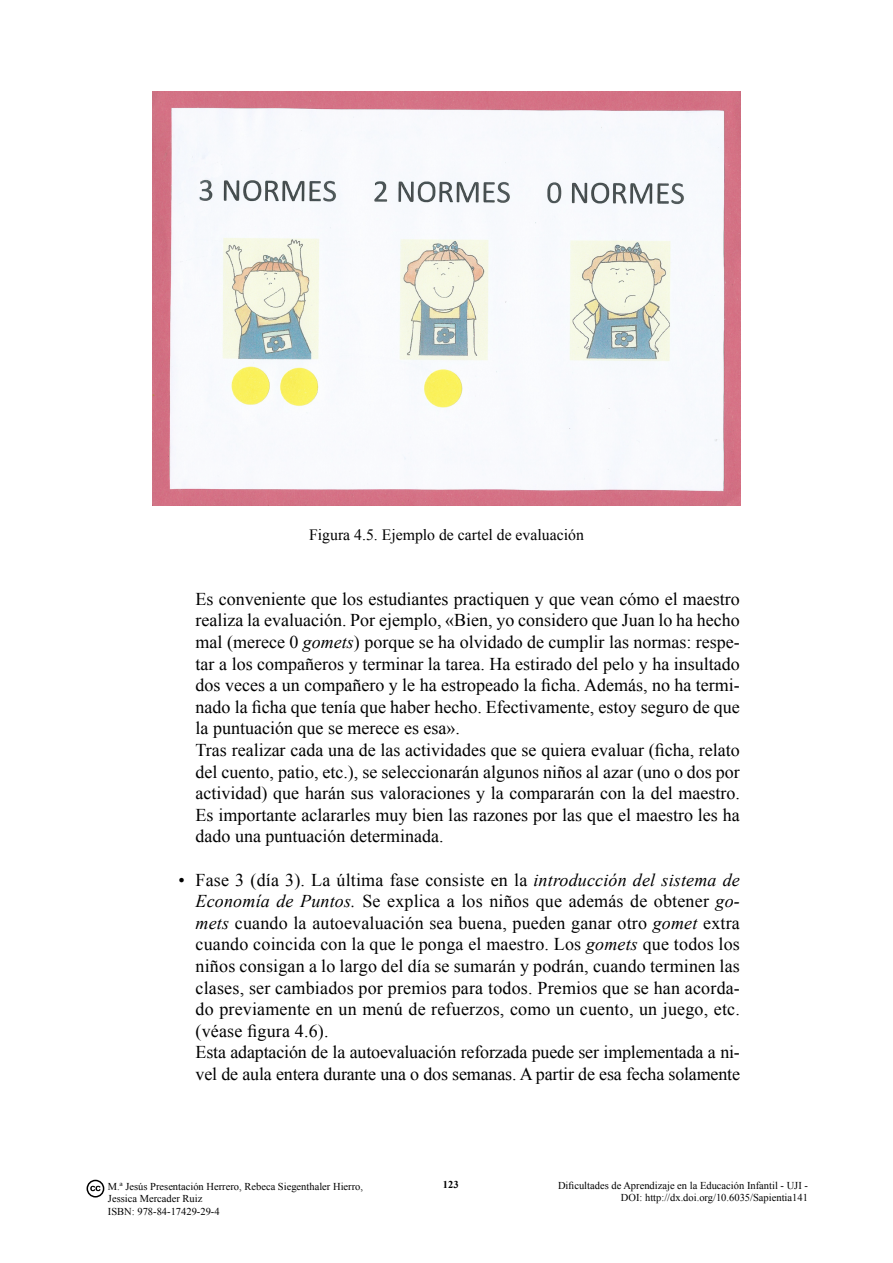
<style>
.page{position:relative;width:893px;height:1263px;background:#fff}
.page>*{position:absolute;margin:0;border:0;box-sizing:border-box;transform-origin:0 0}
.t1{font:18px/21.6px "Times New Roman";color:#000;text-align:justify}
.peu-figura{font:15.75px "Times New Roman";color:#000}
.t2{font:10.5px/12.6px "Times New Roman";color:#000}
.t3{font:700 10.5px "Times New Roman";color:#000}
.s1{font-style:italic}
</style>
<div class="page">
<svg style="left:90px;top:1186px;width:11px;height:5px"></svg>
<div style="left:87px;top:1180px;width:17px;height:17px;border:2px solid #000;border-radius:50%"></div>
<img style="left:152px;top:92px;width:589px;height:413px">
<p class="peu-figura" style="left:309px;top:524px;width:276px">Figura 4.5. Ejemplo de cartel de evaluación</p>
<p class="t1" style="left:196px;top:588px;width:546px">Es conveniente que los estudiantes practiquen y que vean cómo el maestro realiza la evaluación. Por ejemplo, «Bien, yo considero que Juan lo ha hecho mal (merece 0 <span class="s1">gomets</span>) porque se ha olvidado de cumplir las normas: respe&shy;tar a los compañeros y terminar la tarea. Ha estirado del pelo y ha insultado dos veces a un compañero y le ha estropeado la ficha. Además, no ha termi&shy;nado la ficha que tenía que haber hecho. Efectivamente, estoy seguro de que la puntuación que se merece es esa».</p>
<p class="t1" style="left:196px;top:739px;width:546px">Tras realizar cada una de las actividades que se quiera evaluar (ficha, relato del cuento, patio, etc.), se seleccionarán algunos niños al azar (uno o dos por actividad) que harán sus valoraciones y la compararán con la del maestro.<br>Es importante aclararles muy bien las razones por las que el maestro les ha dado una puntuación determinada.</p>
<p class="t1" style="left:196px;top:868px;width:546px;text-indent:-17px">• Fase 3 (día 3). La última fase consiste en la <span class="s1">introducción del sistema de Economía de Puntos.</span> Se explica a los niños que además de obtener <span class="s1">go&shy;mets</span> cuando la autoevaluación sea buena, pueden ganar otro <span class="s1">gomet</span> extra cuando coincida con la que le ponga el maestro. Los <span class="s1">gomets</span> que todos los niños consigan a lo largo del día se sumarán y podrán, cuando terminen las clases, ser cambiados por premios para todos. Premios que se han acorda&shy;do previamente en un menú de refuerzos, como un cuento, un juego, etc. (véase figura 4.6).</p>
<p class="t1" style="left:196px;top:1041px;width:546px">Esta adaptación de la autoevaluación reforzada puede ser implementada a ni&shy;vel de aula entera durante una o dos semanas. A partir de esa fecha solamente</p>
<p class="t2" style="left:108px;top:1179px;width:257px">M.ª Jesús Presentación Herrero, Rebeca Siegenthaler Hierro,<br>Jessica Mercader Ruiz<br>ISBN: 978-84-17429-29-4</p>
<p class="t3" style="left:443px;top:1177px;width:17px">123</p>
<p class="t2" style="left:558px;top:1179px;width:251px;text-align:right">Dificultades de Aprendizaje en la Educación Infantil - UJI -<br>DOI: http://dx.doi.org/10.6035/Sapientia141</p>
</div>
